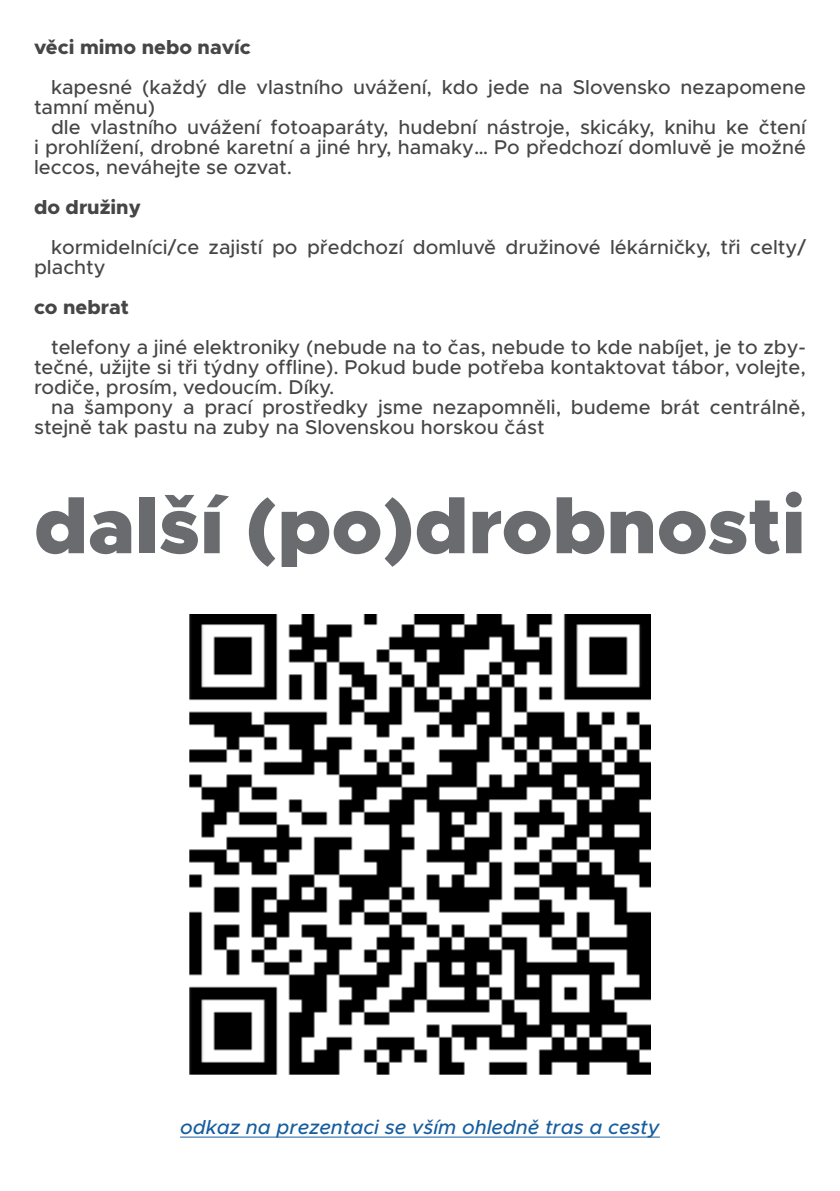
<style>
.page{position:relative;width:840px;height:1191px;background:#fff}
.page>*{position:absolute;margin:0;border:0;box-sizing:border-box;transform-origin:0 0}
.NADPISY_VELKÝ{font:900 80px "Metropolis";color:#696b6f}
.tělo_textu{font:500 20px/20px "Metropolis";color:#474646}
.podpisy{font:italic 500 20px "Metropolis";color:#175d9e}
.podnadpisy{font:800 20px "Metropolis";color:#474646}
</style>
<div class="page">
<img style="left:190px;top:614px;width:460px;height:460px">
<hr style="left:180px;top:1136px;width:479px;height:1px;background:#175d9e">
<p class="podnadpisy" style="left:34px;top:34px;width:218px">věci mimo nebo navíc</p>
<p class="tělo_textu" style="left:34px;top:77px;width:772px;text-indent:17px">kapesné (každý dle vlastního uvážení, kdo jede na Slovensko nezapomene tamní měnu)</p>
<p class="tělo_textu" style="left:34px;top:117px;width:773px;text-align:justify;text-indent:17px">dle vlastního uvážení fotoaparáty, hudební nástroje, skicáky, knihu ke čtení i prohlížení, drobné karetní a jiné hry, hamaky… Po předchozí domluvě je možné leccos, neváhejte se ozvat.</p>
<p class="podnadpisy" style="left:34px;top:194px;width:108px">do družiny</p>
<p class="tělo_textu" style="left:34px;top:237px;width:773px;text-indent:17px">kormidelníci/ce zajistí po předchozí domluvě družinové lékárničky, tři celty/ plachty</p>
<p class="podnadpisy" style="left:34px;top:294px;width:96px">co nebrat</p>
<p class="tělo_textu" style="left:34px;top:337px;width:773px;text-align:justify;text-indent:17px">telefony a jiné elektroniky (nebude na to čas, nebude to kde nabíjet, je to zby&shy;tečné, užijte si tři týdny offline). Pokud bude potřeba kontaktovat tábor, volejte, rodiče, prosím, vedoucím. Díky.</p>
<p class="tělo_textu" style="left:34px;top:397px;width:773px;text-indent:17px">na šampony a prací prostředky jsme nezapomněli, budeme brát centrálně, stejně tak pastu na zuby na Slovenskou horskou část</p>
<p class="NADPISY_VELKÝ" style="left:34px;top:474px;width:773px">další (po)drobnosti</p>
<p class="podpisy" style="left:180px;top:1115px;width:481px">odkaz na prezentaci se vším ohledně tras a cesty</p>
</div>
